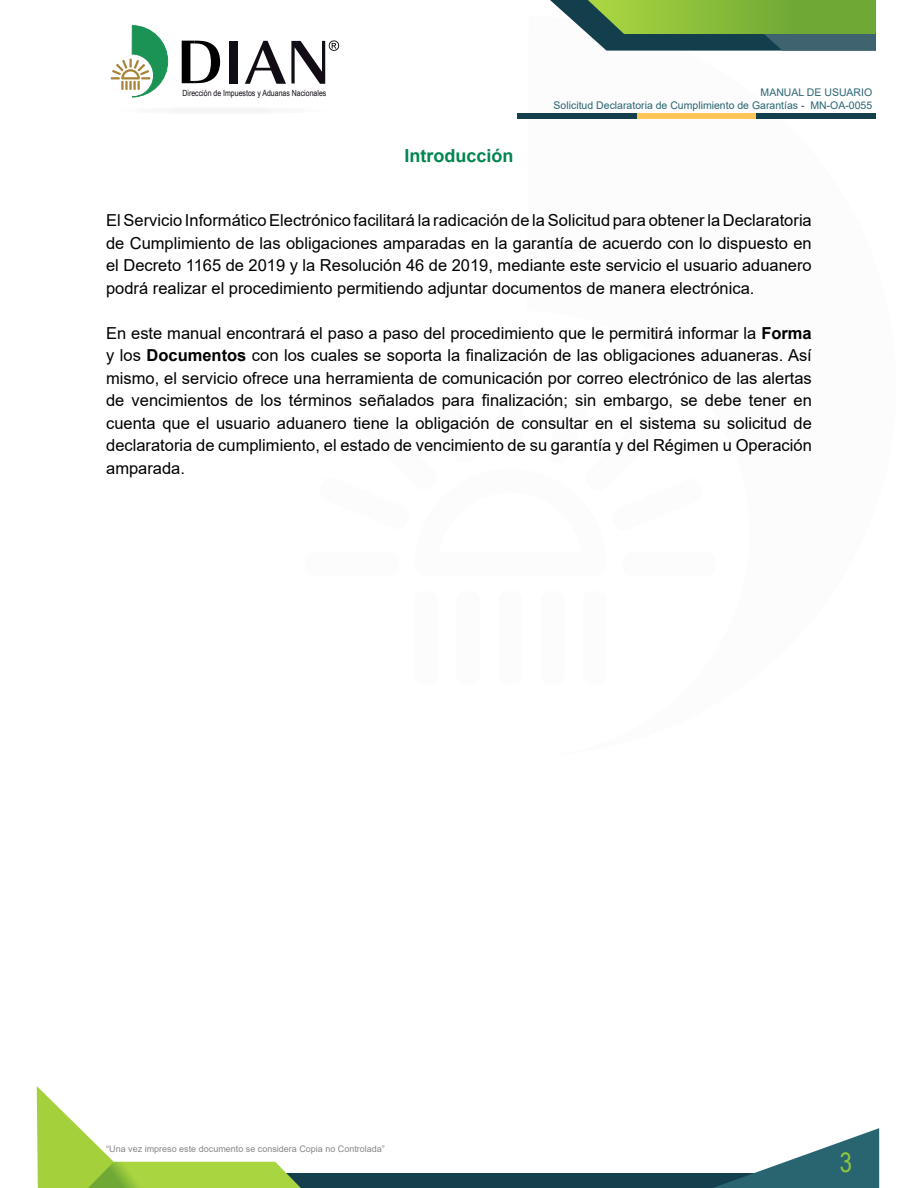
<style>
.page{position:relative;width:918px;height:1188px;background:#fff}
.page>*{position:absolute;margin:0;border:0;box-sizing:border-box;transform-origin:0 0}
.t1{font:27px "Arial Narrow";color:#8dc63f}
.t2{font:700 18px "Arial";color:#00854f}
.t3{font:16.5px/22.5px "Arial";color:#000;text-align:justify}
.t4{font:10.5px/12.6px "Arial";color:#296570;text-align:right}
.t5{font:9px "Arial";color:#87878a}
.t6{font:8.55px "Arial Narrow";color:#120c15}
.s1{font-weight:700}
</style>
<div class="page">
<div style="left:229px;top:41px;width:8px;height:42px;background:#120c15"></div>
<svg style="left:182px;top:41px;width:38px;height:42px"></svg>
<svg style="left:111px;top:25px;width:57px;height:73px"></svg>
<svg style="left:245px;top:40px;width:94px;height:44px"></svg>
<div style="left:256px;top:1173px;width:555px;height:15px;background:#14404d"></div>
<svg style="left:37px;top:1086px;width:264px;height:102px"></svg>
<svg style="left:714px;top:1128px;width:165px;height:60px"></svg>
<div style="left:517px;top:114px;width:120px;height:5px;background:#133f4c"></div>
<svg style="left:637px;top:114px;width:119px;height:5px"></svg>
<div style="left:756px;top:114px;width:120px;height:5px;background:#133f4c"></div>
<div style="left:111px;top:106px;width:220px;height:9px;background:#f8f8f8;border-radius:50%"></div>
<svg style="left:550px;top:0;width:326px;height:51px;background:#6b9655"></svg>
<div style="left:51px;top:9px;width:326px;height:115px;border:2px solid #fff;border-radius:9px"></div>
<p class="t6" style="left:182px;top:86px;width:145px">Dirección de Impuestos y Aduanas Nacionales</p>
<p class="t4" style="left:554px;top:86px;width:320px">MANUAL DE USUARIO<br>Solicitud Declaratoria de Cumplimiento de Garantías - MN-OA-0055</p>
<p class="t2" style="left:405px;top:143px;width:111px">Introducción</p>
<p class="t3" style="left:106px;top:209px;width:707px">El Servicio Informático Electrónico facilitará la radicación de la Solicitud para obtener la Declaratoria de Cumplimiento de las obligaciones amparadas en la garantía de acuerdo con lo dispuesto en el Decreto 1165 de 2019 y la Resolución 46 de 2019, mediante este servicio el usuario aduanero podrá realizar el procedimiento permitiendo adjuntar documentos de manera electrónica.</p>
<p class="t3" style="left:106px;top:322px;width:707px">En este manual encontrará el paso a paso del procedimiento que le permitirá informar la <span class="s1">Forma </span>y los <span class="s1">Documentos</span> con los cuales se soporta la finalización de las obligaciones aduaneras. Así mismo, el servicio ofrece una herramienta de comunicación por correo electrónico de las alertas de vencimientos de los términos señalados para finalización; sin embargo, se debe tener en cuenta que el usuario aduanero tiene la obligación de consultar en el sistema su solicitud de declaratoria de cumplimiento, el estado de vencimiento de su garantía y del Régimen u Operación amparada.</p>
<p class="t5" style="left:106px;top:1143px;width:280px">“Una vez impreso este documento se considera Copia no Controlada”</p>
<h1 class="t1" style="left:840px;top:1143px;width:14px">3</h1>
</div>
